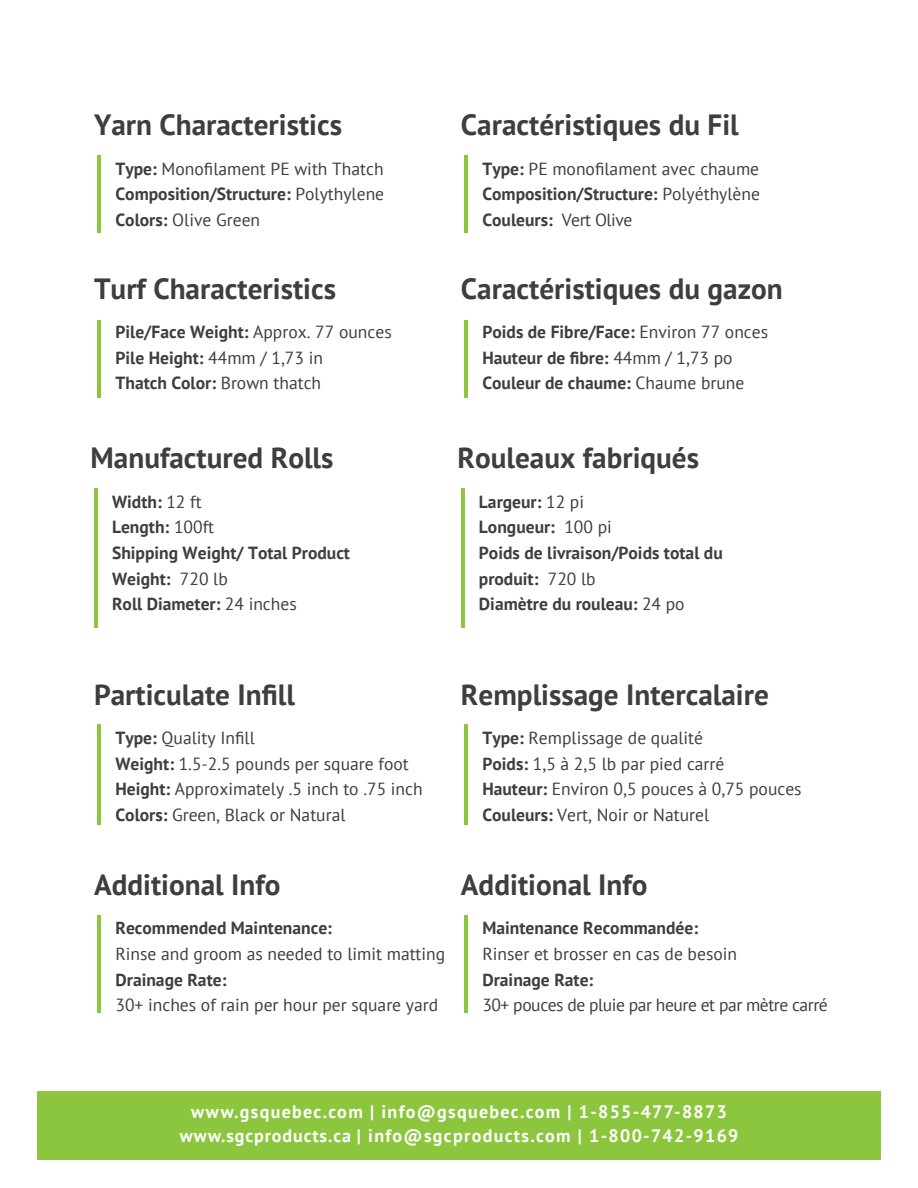
<style>
.page{position:relative;width:918px;height:1188px;background:#fff}
.page>*{position:absolute;margin:0;border:0;box-sizing:border-box;transform-origin:0 0}
.t1{font:700 29.25px "PT Sans";color:#3e3e42}
.t2{font:700 18px/24px "PT Sans";letter-spacing:.075em;color:#fff;text-align:center}
.t3{font:17.55px/25.7px "PT Sans";color:#3e3e3f;text-align:justify}
.t4{font:700 17.55px/25.7px "PT Sans";color:#3e3e3f}
.t5{font:17.55px "PT Sans";letter-spacing:-.025em;color:#3e3e3f}
.s1{font-weight:700}
.s2{font-weight:400}
</style>
<div class="page">
<div style="left:37px;top:1091px;width:844px;height:69px;background:#8bc63e"></div>
<hr style="left:98px;top:156px;width:3px;height:77px;background:#8bc63e">
<hr style="left:98px;top:725px;width:3px;height:100px;background:#8bc63e">
<hr style="left:98px;top:915px;width:3px;height:97px;background:#8bc63e">
<hr style="left:98px;top:320px;width:3px;height:78px;background:#8bc63e">
<hr style="left:94px;top:489px;width:4px;height:139px;background:#8bc63e">
<hr style="left:465px;top:156px;width:3px;height:77px;background:#8bc63e">
<hr style="left:465px;top:725px;width:3px;height:100px;background:#8bc63e">
<hr style="left:465px;top:915px;width:3px;height:97px;background:#8bc63e">
<hr style="left:465px;top:320px;width:3px;height:78px;background:#8bc63e">
<hr style="left:461px;top:489px;width:4px;height:139px;background:#8bc63e">
<h1 class="t1" style="left:94px;top:106px;width:250px">Yarn Characteristics</h1>
<p class="t3" style="left:116px;top:155px;width:270px"><span class="s1">Type:</span> Monofilament PE with Thatch <span class="s1">Composition/Structure:</span> Polythylene <span class="s1">Colors:</span> Olive Green</p>
<h1 class="t1" style="left:94px;top:269px;width:244px">Turf Characteristics</h1>
<p class="t4" style="left:116px;top:319px;width:278px">Pile/Face Weight: <span class="s2">Approx. 77 ounces<br></span>Pile Height: <span class="s2">44mm / 1,73 in<br></span>Thatch Color: <span class="s2">Brown thatch</span></p>
<h1 class="t1" style="left:91px;top:439px;width:244px">Manufactured Rolls</h1>
<p class="t4" style="left:112px;top:488px;width:240px">Width: <span class="s2">12 ft<br></span>Length: <span class="s2">100ft<br></span>Shipping Weight/ Total Product<br>Weight: <span class="s2">720 lb<br></span>Roll Diameter: <span class="s2">24 inches</span></p>
<h1 class="t1" style="left:461px;top:106px;width:279px">Caractéristiques du Fil</h1>
<p class="t3" style="left:482px;top:155px;width:279px"><span class="s1">Type:</span> PE monofilament avec chaume <span class="s1">Composition/Structure:</span> Polyéthylène <span class="s1">Couleurs:</span> Vert Olive</p>
<h1 class="t1" style="left:461px;top:269px;width:323px">Caractéristiques du gazon</h1>
<p class="t4" style="left:482px;top:319px;width:287px">Poids de Fibre/Face: <span class="s2">Environ 77 onces<br></span>Hauteur de fibre: <span class="s2">44mm / 1,73 po<br></span>Couleur de chaume: <span class="s2">Chaume brune</span></p>
<h1 class="t1" style="left:458px;top:439px;width:243px">Rouleaux fabriqués</h1>
<p class="t4" style="left:479px;top:488px;width:245px">Largeur: <span class="s2">12 pi<br></span>Longueur: <span class="s2">100 pi<br></span>Poids de livraison/Poids total du produit: <span class="s2">720 lb<br></span>Diamètre du rouleau: <span class="s2">24 po</span></p>
<h1 class="t1" style="left:94px;top:675px;width:203px">Particulate Infill</h1>
<p class="t3" style="left:116px;top:725px;width:309px;text-align:left"><span class="s1">Type:</span> Quality Infill<br><span class="s1">Weight:</span> 1.5-2.5 pounds per square foot <span class="s1">Height:</span> Approximately .5 inch to .75 inch <span class="s1">Colors:</span> Green, Black or Natural</p>
<h1 class="t1" style="left:461px;top:675px;width:309px">Remplissage Intercalaire</h1>
<p class="t3" style="left:482px;top:725px;width:321px;text-align:left"><span class="s1">Type:</span> Remplissage de qualité<br><span class="s1">Poids:</span> 1,5 à 2,5 lb par pied carré<br><span class="s1">Hauteur:</span> Environ 0,5 pouces à 0,75 pouces <span class="s1">Couleurs:</span> Vert, Noir or Naturel</p>
<h1 class="t1" style="left:94px;top:866px;width:188px">Additional Info</h1>
<p class="t4" style="left:116px;top:915px;width:218px">Recommended Maintenance:</p>
<p class="t3" style="left:116px;top:941px;width:331px">Rinse and groom as needed to limit matting</p>
<p class="t4" style="left:116px;top:966px;width:112px">Drainage Rate:</p>
<p class="t3" style="left:116px;top:992px;width:324px">30+ inches of rain per hour per square yard</p>
<h1 class="t1" style="left:461px;top:866px;width:188px">Additional Info</h1>
<p class="t4" style="left:482px;top:915px;width:217px">Maintenance Recommandée:</p>
<p class="t3" style="left:482px;top:941px;width:256px">Rinser et brosser en cas de besoin</p>
<p class="t4" style="left:482px;top:966px;width:112px">Drainage Rate:</p>
<p class="t5" style="left:482px;top:994px;width:347px">30+ pouces de pluie par heure et par mètre carré</p>
<p class="t2" style="left:180px;top:1099px;width:560px">www.gsquebec.com | info@gsquebec.com | 1-855-477-8873 www.sgcproducts.ca | info@sgcproducts.com | 1-800-742-9169</p>
</div>
